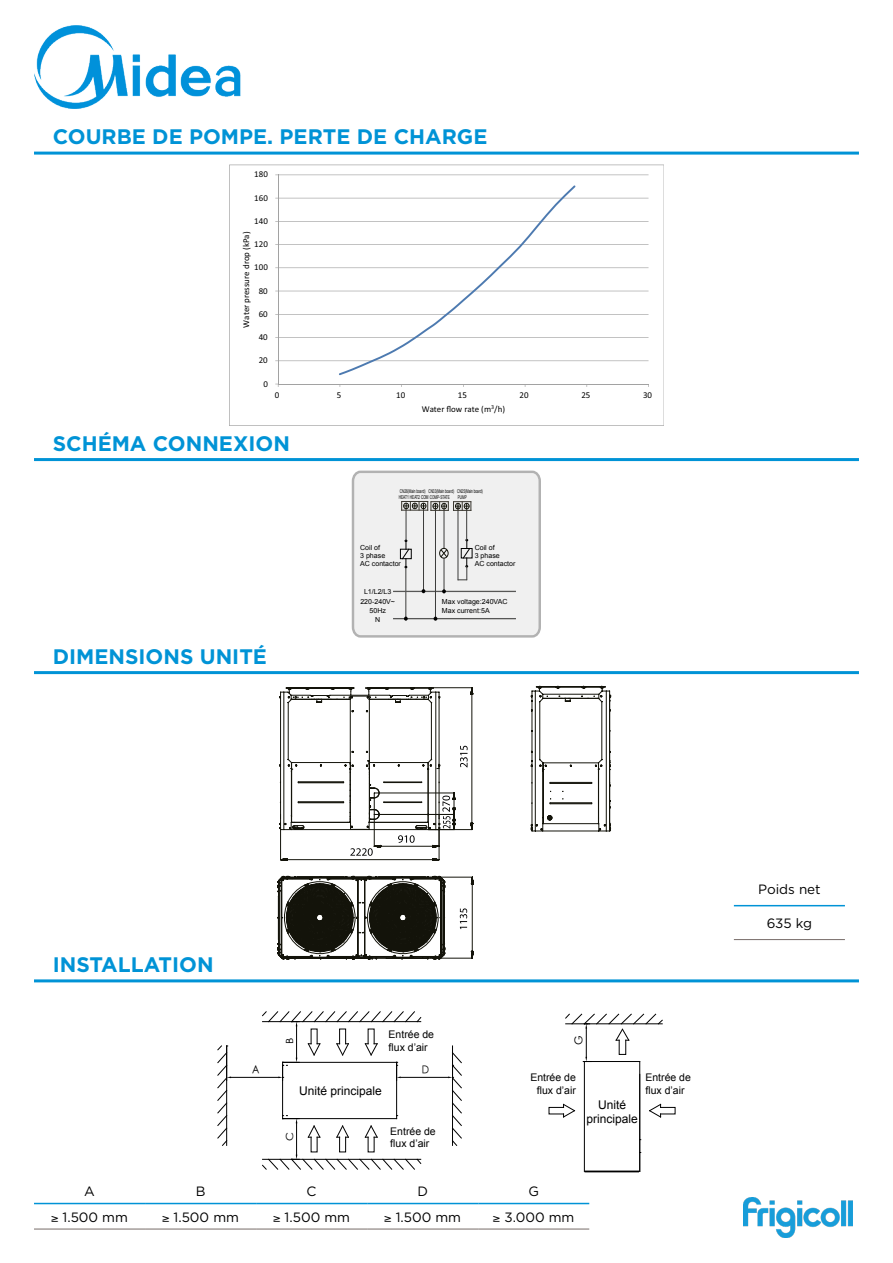
<style>
.page{position:relative;width:893px;height:1263px;background:#fff}
.page>*{position:absolute;margin:0;border:0;box-sizing:border-box;transform-origin:0 0}
.t1{font:700 21px "Gotham";color:#0093d6}
.t2{font:13.5px "Gotham";color:#000}
.t3{font:12px/14.4px "Arial";color:#000;text-align:center}
.t4{font:10.95px "Sim Hei";color:#000}
.t5{font:10.8px "Sim Hei";color:#000;scale:.91 1}
.t6{font:10.5px/12.6px "Arial";color:#000}
.t7{font:9.9px "Sim Hei";color:#000;scale:1.1 1}
.t8{font:9px "Calibri";color:#000}
.t9{font:8.85px "Calibri";color:#000}
.t10{font:6.9px/8.4px "Arial";color:#000}
.t11{font:5.4px "Arial";color:#000;scale:.6 1}
.t12{font:5.25px/6.9px "Arial";color:#000;scale:.6 1}
.s1{font-size:5.25px}
</style>
<div class="page">
<img style="left:34px;top:26px;width:207px;height:83px">
<img style="left:744px;top:1197px;width:109px;height:40px">
<svg style="left:351px;top:470px;width:190px;height:168px"></svg>
<hr style="left:584px;top:1171px;width:55px;height:1px;background:#000">
<hr style="left:452px;top:1046px;width:1px;height:99px;background:#000">
<svg style="left:307px;top:1125px;width:14px;height:13px"></svg>
<div style="left:339px;top:1137px;width:7px;height:15px;border:1px solid #000"></div>
<svg style="left:336px;top:1125px;width:13px;height:13px"></svg>
<svg style="left:364px;top:1125px;width:14px;height:13px"></svg>
<svg style="left:307px;top:1043px;width:14px;height:13px"></svg>
<div style="left:339px;top:1028px;width:7px;height:16px;border:1px solid #000"></div>
<svg style="left:336px;top:1043px;width:13px;height:13px"></svg>
<svg style="left:364px;top:1043px;width:14px;height:13px"></svg>
<div style="left:549px;top:1107px;width:15px;height:7px;border:1px solid #000"></div>
<svg style="left:562px;top:1103px;width:14px;height:15px"></svg>
<div style="left:660px;top:1107px;width:15px;height:7px;border:1px solid #000"></div>
<svg style="left:649px;top:1103px;width:13px;height:15px"></svg>
<hr style="left:231px;top:1077px;width:47px;height:1px;background:#000">
<svg style="left:217px;top:1045px;width:14px;height:101px"></svg>
<hr style="left:296px;top:1026px;width:1px;height:32px;background:#000">
<svg style="left:262px;top:1011px;width:159px;height:15px"></svg>
<hr style="left:401px;top:1077px;width:47px;height:1px;background:#000">
<svg style="left:448px;top:1052px;width:14px;height:94px"></svg>
<hr style="left:296px;top:1123px;width:1px;height:32px;background:#000">
<svg style="left:262px;top:1155px;width:160px;height:15px"></svg>
<svg style="left:565px;top:1013px;width:98px;height:49px"></svg>
<hr style="left:584px;top:1062px;width:1px;height:110px;background:#000">
<hr style="left:639px;top:1062px;width:1px;height:110px;background:#000">
<hr style="left:584px;top:1061px;width:56px;height:1px;background:#000">
<hr style="left:282px;top:1062px;width:1px;height:56px;background:#000">
<hr style="left:283px;top:1118px;width:114px;height:1px;background:#000">
<svg style="left:283px;top:1115px;width:16px;height:8px"></svg>
<svg style="left:278px;top:1058px;width:21px;height:22px"></svg>
<svg style="left:397px;top:1062px;width:4px;height:18px"></svg>
<hr style="left:283px;top:1062px;width:114px;height:1px;background:#000">
<hr style="left:396px;top:1062px;width:1px;height:56px;background:#000">
<hr style="left:34px;top:1203px;width:111px;height:1px;background:#0093d6">
<hr style="left:145px;top:1203px;width:111px;height:1px;background:#0093d6">
<hr style="left:256px;top:1203px;width:111px;height:1px;background:#0093d6">
<hr style="left:367px;top:1203px;width:111px;height:1px;background:#0093d6">
<hr style="left:478px;top:1203px;width:111px;height:1px;background:#0093d6">
<hr style="left:34px;top:1229px;width:111px;height:1px;background:#776c68">
<hr style="left:145px;top:1229px;width:111px;height:1px;background:#776c68">
<hr style="left:256px;top:1229px;width:111px;height:1px;background:#776c68">
<hr style="left:367px;top:1229px;width:111px;height:1px;background:#776c68">
<hr style="left:478px;top:1229px;width:111px;height:1px;background:#776c68">
<hr style="left:734px;top:905px;width:111px;height:1px;background:#0093d6">
<hr style="left:734px;top:939px;width:111px;height:1px;background:#776c68">
<svg style="left:229px;top:165px;width:435px;height:260px"></svg>
<svg style="left:277px;top:686px;width:334px;height:273px"></svg>
<hr style="left:34px;top:671px;width:825px;height:3px;background:#0093d6">
<hr style="left:34px;top:979px;width:825px;height:3px;background:#0093d6">
<hr style="left:34px;top:458px;width:825px;height:3px;background:#0093d6">
<hr style="left:34px;top:152px;width:825px;height:3px;background:#0093d6">
<h1 class="t1" style="left:53px;top:123px;width:436px">COURBE DE POMPE. PERTE DE CHARGE</h1>
<p class="t9" style="left:254px;top:168px;width:15px">180</p>
<p class="t9" style="left:254px;top:192px;width:15px">160</p>
<p class="t9" style="left:254px;top:215px;width:15px">140</p>
<p class="t9" style="left:240px;top:328px;width:98px;rotate:-90deg">Water pressure drop (kPa)</p>
<h3 class="t8" style="left:254px;top:238px;width:15px">120</h3>
<p class="t9" style="left:254px;top:261px;width:15px">100</p>
<p class="t9" style="left:259px;top:285px;width:11px">80</p>
<p class="t9" style="left:259px;top:308px;width:11px">60</p>
<p class="t9" style="left:259px;top:331px;width:11px">40</p>
<p class="t9" style="left:259px;top:354px;width:11px">20</p>
<p class="t9" style="left:263px;top:378px;width:6px">0</p>
<p class="t9" style="left:275px;top:389px;width:6px">0</p>
<p class="t9" style="left:337px;top:389px;width:6px">5</p>
<p class="t9" style="left:396px;top:389px;width:11px">10</p>
<p class="t9" style="left:458px;top:389px;width:11px">15</p>
<p class="t9" style="left:520px;top:389px;width:11px">20</p>
<p class="t9" style="left:581px;top:389px;width:11px">25</p>
<p class="t9" style="left:643px;top:389px;width:11px">30</p>
<h1 class="t1" style="left:53px;top:430px;width:239px">SCHÉMA CONNEXION</h1>
<h1 class="t1" style="left:53px;top:643px;width:216px">DIMENSIONS UNITÉ</h1>
<p class="t9" style="left:422px;top:403px;width:85px">Water flow rate (m<sup>3</sup>/h)</p>
<p class="t12" style="left:400px;top:487px;width:44px">CN26(Main board)</p>
<p class="t11" style="left:399px;top:494px;width:87px">HEAT1 HEAT2 COM <span class="s1">COMP-STATE</span></p>
<p class="t12" style="left:428px;top:487px;width:44px">CN33(Main board)</p>
<p class="t12" style="left:457px;top:487px;width:44px">CN25(Main board)<br>PUMP</p>
<p class="t10" style="left:360px;top:543px;width:42px">Coil of<br>3 phase<br>AC contactor</p>
<p class="t10" style="left:475px;top:543px;width:42px">Coil of<br>3 phase<br>AC contactor</p>
<p class="t10" style="left:442px;top:598px;width:67px">Max voltage:240VAC<br>Max current:5A</p>
<p class="t10" style="left:364px;top:588px;width:29px">L1/L2/L3</p>
<p class="t10" style="left:375px;top:615px;width:7px">N</p>
<p class="t10" style="left:360px;top:598px;width:36px;text-align:center">220-240V~<br>50Hz</p>
<h1 class="t1" style="left:53px;top:951px;width:162px">INSTALLATION</h1>
<h3 class="t5" style="left:252px;top:1061px;width:10px">A</h3>
<h3 class="t7" style="left:282px;top:1043px;width:7px;rotate:-90deg">B</h3>
<h3 class="t6" style="left:389px;top:1028px;width:47px">Entrée de flux d’air</h3>
<h3 class="t5" style="left:422px;top:1061px;width:10px">D</h3>
<h3 class="t3" style="left:299px;top:1083px;width:84px">Unité principale</h3>
<h3 class="t7" style="left:282px;top:1140px;width:10px;rotate:-90deg">C</h3>
<h3 class="t6" style="left:390px;top:1125px;width:47px">Entrée de flux d’air</h3>
<h3 class="t4" style="left:570px;top:1045px;width:11px;rotate:-90deg">G</h3>
<h3 class="t6" style="left:530px;top:1071px;width:47px;text-align:right">Entrée de flux d’air</h3>
<h3 class="t6" style="left:645px;top:1071px;width:47px">Entrée de flux d’air</h3>
<h3 class="t3" style="left:587px;top:1097px;width:53px">Unité principale</h3>
<h2 class="t2" style="left:84px;top:1183px;width:12px">A</h2>
<h2 class="t2" style="left:196px;top:1183px;width:11px">B</h2>
<h2 class="t2" style="left:307px;top:1183px;width:11px">C</h2>
<h2 class="t2" style="left:417px;top:1183px;width:12px">D</h2>
<h2 class="t2" style="left:528px;top:1183px;width:12px">G</h2>
<h2 class="t2" style="left:51px;top:1208px;width:78px">≥ 1.500 mm</h2>
<h2 class="t2" style="left:162px;top:1208px;width:78px">≥ 1.500 mm</h2>
<h2 class="t2" style="left:273px;top:1208px;width:78px">≥ 1.500 mm</h2>
<h2 class="t2" style="left:384px;top:1208px;width:78px">≥ 1.500 mm</h2>
<h2 class="t2" style="left:493px;top:1208px;width:83px">≥ 3.000 mm</h2>
<h2 class="t2" style="left:758px;top:881px;width:64px">Poids net</h2>
<h2 class="t2" style="left:767px;top:914px;width:47px">635 kg</h2>
</div>
